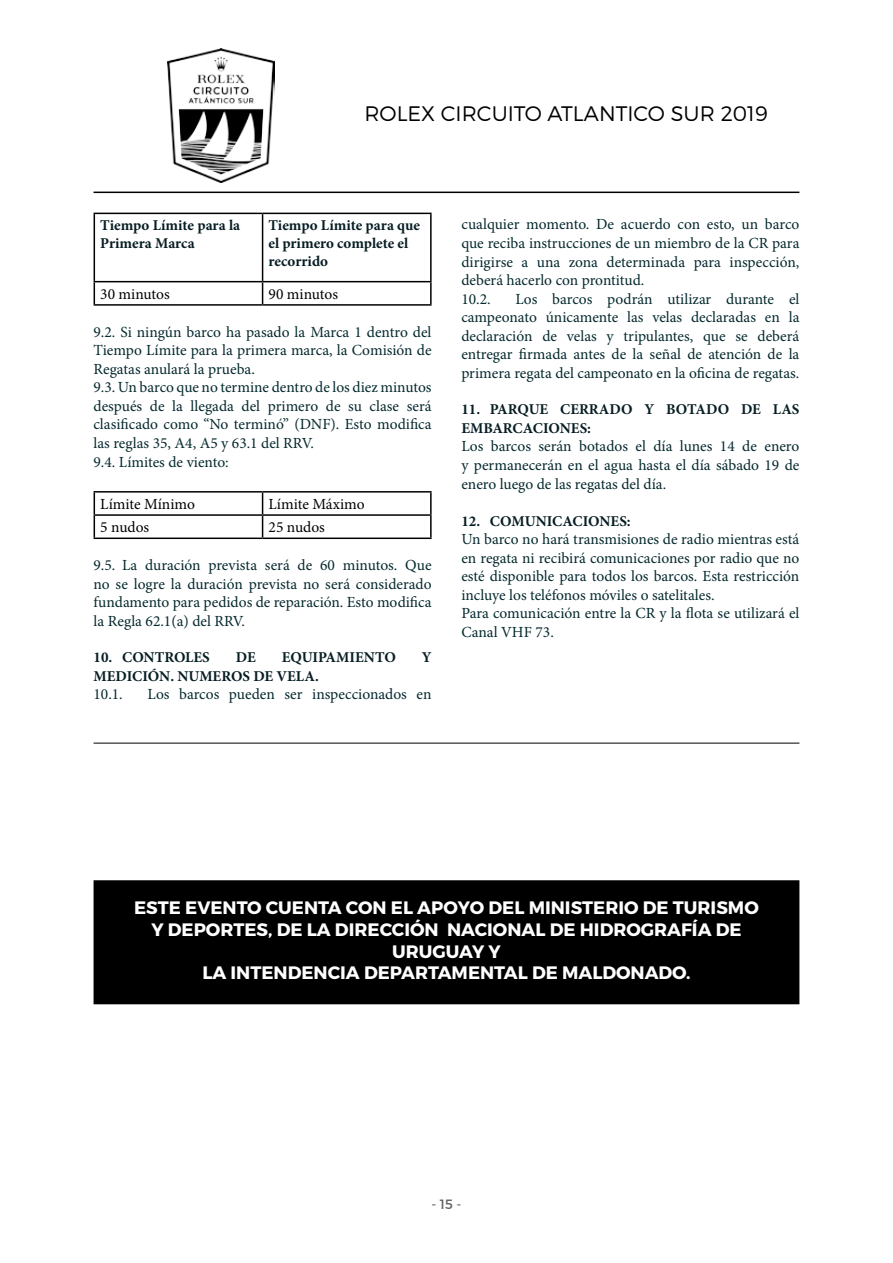
<style>
.page{position:relative;width:893px;height:1263px;background:#fff}
.page>*{position:absolute;margin:0;border:0;box-sizing:border-box;transform-origin:0 0}
.t1{font:300 21px "Montserrat";color:#000}
.t2{font:700 18px/21.6px "Montserrat";color:#fff;text-align:center}
.t3{font:15.45px/18.6px "Minion Pro";color:#05292e}
.t4{font:15.45px "Minion Pro";color:#000}
.t5{font:700 15px/18px "Minion Pro";color:#071d24}
.t6{font:13.5px "Montserrat";color:#686464}
</style>
<div class="page">
<img style="left:167px;top:49px;width:107px;height:134px">
<hr style="left:94px;top:192px;width:705px;height:1px;background:#000">
<hr style="left:94px;top:213px;width:169px;height:1px;background:#000">
<hr style="left:94px;top:214px;width:1px;height:67px;background:#000">
<hr style="left:263px;top:213px;width:169px;height:1px;background:#000">
<hr style="left:262px;top:214px;width:1px;height:67px;background:#000">
<hr style="left:430px;top:214px;width:2px;height:67px;background:#000">
<hr style="left:94px;top:281px;width:169px;height:1px;background:#000">
<svg style="left:94px;top:282px;width:1px;height:22px"></svg>
<hr style="left:263px;top:281px;width:169px;height:1px;background:#000">
<svg style="left:262px;top:282px;width:1px;height:22px"></svg>
<hr style="left:430px;top:282px;width:2px;height:22px;background:#000">
<hr style="left:94px;top:304px;width:169px;height:2px;background:#000">
<hr style="left:263px;top:304px;width:169px;height:2px;background:#000">
<hr style="left:94px;top:491px;width:169px;height:2px;background:#000">
<hr style="left:263px;top:491px;width:169px;height:2px;background:#000">
<hr style="left:430px;top:493px;width:2px;height:21px;background:#000">
<hr style="left:94px;top:514px;width:169px;height:2px;background:#000">
<svg style="left:94px;top:493px;width:1px;height:44px"></svg>
<hr style="left:263px;top:514px;width:169px;height:2px;background:#000">
<svg style="left:262px;top:493px;width:1px;height:44px"></svg>
<hr style="left:430px;top:516px;width:2px;height:21px;background:#000">
<hr style="left:94px;top:537px;width:169px;height:2px;background:#000">
<hr style="left:263px;top:537px;width:169px;height:2px;background:#000">
<div style="left:94px;top:881px;width:705px;height:122px;background:#000"></div>
<div style="left:94px;top:880px;width:705px;height:124px;border:2px solid #000"></div>
<hr style="left:94px;top:743px;width:705px;height:1px;background:#000">
<h1 class="t1" style="left:364px;top:101px;width:405px">ROLEX CIRCUITO ATLANTICO SUR 2019</h1>
<p class="t5" style="left:100px;top:216px;width:141px">Tiempo Límite para la<br>Primera Marca</p>
<p class="t5" style="left:269px;top:216px;width:153px">Tiempo Límite para que el primero complete el recorrido</p>
<p class="t4" style="left:100px;top:284px;width:71px">30 minutos</p>
<p class="t4" style="left:269px;top:284px;width:71px">90 minutos</p>
<p class="t3" style="left:94px;top:323px;width:340px">9.2. Si ningún barco ha pasado la Marca 1 dentro del Tiempo Límite para la primera marca, la Comisión de Regatas anulará la prueba.<br>9.3. Un barco que no termine dentro de los diez minutos después de la llegada del primero de su clase será clasificado como “No terminó” (DNF). Esto modifica las reglas 35, A4, A5 y 63.1 del RRV.<br>9.4. Límites de viento:</p>
<p class="t4" style="left:100px;top:494px;width:96px">Límite Mínimo</p>
<p class="t4" style="left:269px;top:494px;width:98px">Límite Máximo</p>
<p class="t4" style="left:100px;top:517px;width:50px">5 nudos</p>
<p class="t4" style="left:269px;top:517px;width:58px">25 nudos</p>
<p class="t3" style="left:94px;top:556px;width:340px;text-align:justify">9.5. La duración prevista será de 60 minutos. Que no se logre la duración prevista no será considerado fundamento para pedidos de reparación. Esto modifica la Regla 62.1(a) del RRV.</p>
<p class="t5" style="left:94px;top:648px;width:118px">10. CONTROLES</p>
<p class="t5" style="left:236px;top:648px;width:21px">DE</p>
<p class="t5" style="left:282px;top:648px;width:116px">EQUIPAMIENTO</p>
<p class="t5" style="left:422px;top:648px;width:11px">Y</p>
<p class="t5" style="left:94px;top:667px;width:227px">MEDICIÓN. NUMEROS DE VELA.</p>
<p class="t3" style="left:94px;top:685px;width:31px">10.1.</p>
<p class="t3" style="left:148px;top:685px;width:286px">Los barcos pueden ser inspeccionados en</p>
<p class="t3" style="left:461px;top:215px;width:340px">cualquier momento. De acuerdo con esto, un barco que reciba instrucciones de un miembro de la CR para dirigirse a una zona determinada para inspección, deberá hacerlo con prontitud.<br>10.2.</p>
<p class="t3" style="left:461px;top:289px;width:340px;text-align:justify;text-indent:54px">Los barcos podrán utilizar durante el campeonato únicamente las velas declaradas en la declaración de velas y tripulantes, que se deberá entregar firmada antes de la señal de atención de la primera regata del campeonato en la oficina de regatas.</p>
<p class="t5" style="left:461px;top:400px;width:340px;line-height:18.6px">11. PARQUE CERRADO Y BOTADO DE LAS<br>EMBARCACIONES:</p>
<p class="t3" style="left:461px;top:437px;width:340px;text-align:justify">Los barcos serán botados el día lunes 14 de enero y permanecerán en el agua hasta el día sábado 19 de enero luego de las regatas del día.</p>
<p class="t5" style="left:461px;top:512px;width:171px">12. COMUNICACIONES:</p>
<p class="t3" style="left:461px;top:530px;width:340px">Un barco no hará transmisiones de radio mientras está en regata ni recibirá comunicaciones por radio que no esté disponible para todos los barcos. Esta restricción incluye los teléfonos móviles o satelitales.<br>Para comunicación entre la CR y la flota se utilizará el Canal VHF 73.</p>
<p class="t2" style="left:134px;top:897px;width:626px">ESTE EVENTO CUENTA CON EL APOYO DEL MINISTERIO DE TURISMO Y DEPORTES, DE LA DIRECCIÓN NACIONAL DE HIDROGRAFÍA DE URUGUAY Y<br>LA INTENDENCIA DEPARTAMENTAL DE MALDONADO.</p>
<p class="t6" style="left:431px;top:1196px;width:31px">- 15 -</p>
</div>
